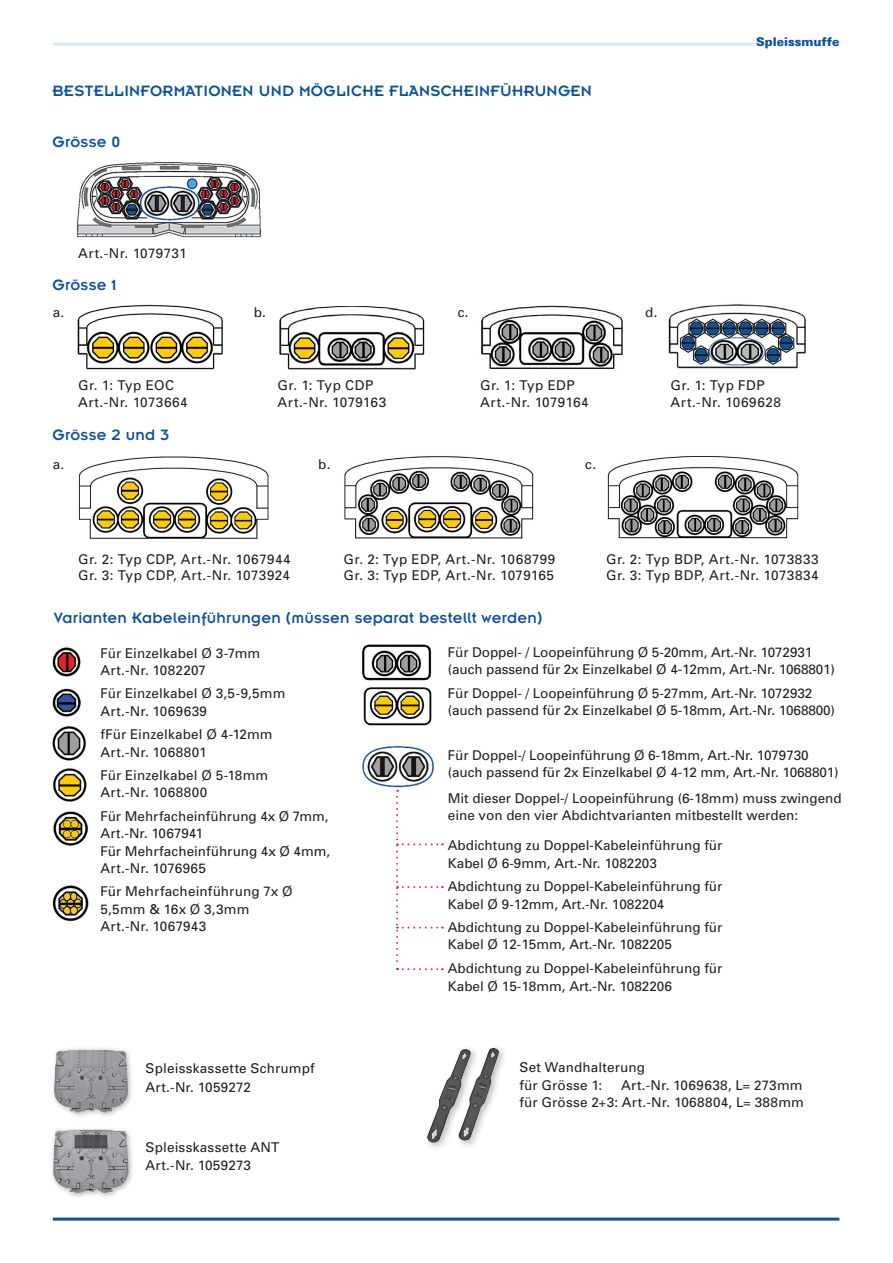
<style>
.page{position:relative;width:893px;height:1263px;background:#fff}
.page>*{position:absolute;margin:0;border:0;box-sizing:border-box;transform-origin:0 0}
.t1{font:16.5px "Insignia";letter-spacing:.02em;color:#0a4fa2}
.t2{font:13.5px/17.2px "Univers";color:#231f20}
.t3{font:13.5px/17.2px "Univers";letter-spacing:.02em;color:#231f20}
.t4{font:13.5px "Univers";letter-spacing:.04em;color:#231f20}
.t5{font:13.5px "Univers";letter-spacing:.025em;color:#231f20}
.t6{font:13.5px "Univers";letter-spacing:.035em;color:#231f20}
.t7{font:13.5px "Univers";letter-spacing:.03em;color:#231f20}
.t8{font:900 12px "Univers";color:#0a4fa2}
</style>
<div class="page">
<hr style="left:53px;top:43px;width:700px;height:3px;background:#d8e7f5">
<img style="left:78px;top:456px;width:191px;height:83px">
<img style="left:607px;top:456px;width:192px;height:83px">
<img style="left:344px;top:456px;width:190px;height:82px">
<img style="left:52px;top:688px;width:29px;height:29px">
<img style="left:53px;top:768px;width:34px;height:34px">
<img style="left:362px;top:644px;width:70px;height:36px">
<img style="left:363px;top:687px;width:69px;height:39px">
<img style="left:53px;top:885px;width:36px;height:36px">
<img style="left:53px;top:811px;width:36px;height:35px">
<img style="left:77px;top:304px;width:146px;height:66px">
<img style="left:279px;top:306px;width:146px;height:64px">
<img style="left:481px;top:305px;width:142px;height:65px">
<img style="left:669px;top:304px;width:136px;height:65px">
<img style="left:77px;top:162px;width:184px;height:76px">
<hr style="left:53px;top:1217px;width:786px;height:3px;background:#0a4fa2">
<div style="left:423px;top:1044px;width:84px;height:107px;background:#231f20;opacity:.3"></div>
<img style="left:458px;top:1048px;width:35px;height:93px">
<div style="left:50px;top:1046px;width:85px;height:73px;background:#231f20;opacity:.3"></div>
<img style="left:54px;top:1050px;width:30px;height:62px">
<div style="left:50px;top:1126px;width:85px;height:74px;background:#231f20;opacity:.3"></div>
<img style="left:53px;top:1129px;width:51px;height:64px">
<img style="left:52px;top:647px;width:29px;height:29px">
<img style="left:52px;top:726px;width:34px;height:34px">
<img style="left:362px;top:746px;width:72px;height:41px">
<svg style="left:396px;top:790px;width:47px;height:180px"></svg>
<p class="t1" style="left:53px;top:83px;width:541px">BESTELLINFORMATIONEN UND MÖGLICHE FLANSCHEINFÜHRUNGEN</p>
<p class="t1" style="left:53px;top:133px;width:69px">Grösse 0</p>
<p class="t5" style="left:78px;top:245px;width:110px">Art.-Nr. 1079731</p>
<p class="t1" style="left:53px;top:276px;width:66px">Grösse 1</p>
<p class="t2" style="left:53px;top:304px;width:13px">a.</p>
<p class="t2" style="left:254px;top:304px;width:14px">b.</p>
<p class="t2" style="left:458px;top:304px;width:12px">c.</p>
<p class="t2" style="left:645px;top:304px;width:14px">d.</p>
<p class="t8" style="left:756px;top:34px;width:85px">Spleissmuffe</p>
<p class="t2" style="left:78px;top:377px;width:98px">Gr. 1: Typ EOC</p>
<p class="t2" style="left:278px;top:377px;width:97px">Gr. 1: Typ CDP</p>
<p class="t2" style="left:480px;top:377px;width:96px">Gr. 1: Typ EDP</p>
<p class="t2" style="left:671px;top:377px;width:95px">Gr. 1: Typ FDP</p>
<p class="t4" style="left:78px;top:393px;width:111px">Art.-Nr. 1073664</p>
<p class="t5" style="left:278px;top:393px;width:110px">Art.-Nr. 1079163</p>
<p class="t5" style="left:480px;top:393px;width:110px">Art.-Nr. 1079164</p>
<p class="t4" style="left:671px;top:393px;width:112px">Art.-Nr. 1069628</p>
<p class="t1" style="left:53px;top:427px;width:118px">Grösse 2 und 3</p>
<p class="t2" style="left:53px;top:455px;width:13px">a.</p>
<p class="t2" style="left:318px;top:455px;width:14px">b.</p>
<p class="t2" style="left:585px;top:455px;width:12px">c.</p>
<p class="t4" style="left:78px;top:551px;width:214px">Gr. 2: Typ CDP, Art.-Nr. 1067944</p>
<p class="t4" style="left:344px;top:551px;width:213px">Gr. 2: Typ EDP, Art.-Nr. 1068799</p>
<p class="t6" style="left:606px;top:551px;width:214px">Gr. 2: Typ BDP, Art.-Nr. 1073833</p>
<p class="t7" style="left:78px;top:567px;width:213px">Gr. 3: Typ CDP, Art.-Nr. 1073924</p>
<p class="t5" style="left:344px;top:567px;width:212px">Gr. 3: Typ EDP, Art.-Nr. 1079165</p>
<p class="t6" style="left:606px;top:567px;width:214px">Gr. 3: Typ BDP, Art.-Nr. 1073834</p>
<p class="t1" style="left:54px;top:609px;width:490px">Varianten Kabeleinführungen (müssen separat bestellt werden)</p>
<p class="t2" style="left:100px;top:644px;width:161px">Für Einzelkabel Ø 3-7mm<br>Art.-Nr. 1082207</p>
<p class="t2" style="left:100px;top:685px;width:187px">Für Einzelkabel Ø 3,5-9,5mm<br>Art.-Nr. 1069639</p>
<p class="t2" style="left:100px;top:726px;width:174px">fFür Einzelkabel Ø 4-12mm<br>Art.-Nr. 1068801</p>
<p class="t2" style="left:100px;top:766px;width:169px">Für Einzelkabel Ø 5-18mm<br>Art.-Nr. 1068800</p>
<p class="t2" style="left:100px;top:807px;width:231px">Für Mehrfacheinführung 4x Ø 7mm,<br>Art.-Nr. 1067941<br>Für Mehrfacheinführung 4x Ø 4mm,<br>Art.-Nr. 1076965</p>
<p class="t2" style="left:100px;top:883px;width:194px">Für Mehrfacheinführung 7x Ø<br>5,5mm &amp; 16x Ø 3,3mm<br>Art.-Nr. 1067943</p>
<p class="t2" style="left:448px;top:643px;width:389px">Für Doppel- / Loopeinführung Ø 5-20mm, Art.-Nr. 1072931 (auch passend für 2x Einzelkabel Ø 4-12mm, Art.-Nr. 1068801)</p>
<p class="t2" style="left:448px;top:684px;width:389px">Für Doppel- / Loopeinführung Ø 5-27mm, Art.-Nr. 1072932 (auch passend für 2x Einzelkabel Ø 5-18mm, Art.-Nr. 1068800)</p>
<p class="t2" style="left:448px;top:746px;width:392px">Für Doppel-/ Loopeinführung Ø 6-18mm, Art.-Nr. 1079730 (auch passend für 2x Einzelkabel Ø 4-12 mm, Art.-Nr. 1068801)</p>
<p class="t2" style="left:448px;top:789px;width:395px">Mit dieser Doppel-/ Loopeinführung (6-18mm) muss zwingend eine von den vier Abdichtvarianten mitbestellt werden:</p>
<p class="t2" style="left:448px;top:837px;width:276px">Abdichtung zu Doppel-Kabeleinführung für<br>Kabel Ø 6-9mm, Art.-Nr. 1082203</p>
<p class="t2" style="left:448px;top:878px;width:276px">Abdichtung zu Doppel-Kabeleinführung für<br>Kabel Ø 9-12mm, Art.-Nr. 1082204</p>
<p class="t2" style="left:448px;top:918px;width:276px">Abdichtung zu Doppel-Kabeleinführung für<br>Kabel Ø 12-15mm, Art.-Nr. 1082205</p>
<p class="t2" style="left:448px;top:959px;width:276px;line-height:18px">Abdichtung zu Doppel-Kabeleinführung für<br>Kabel Ø 15-18mm, Art.-Nr. 1082206</p>
<p class="t2" style="left:146px;top:1058px;width:171px;line-height:18.8px">Spleisskassette Schrumpf<br>Art.-Nr. 1059272</p>
<p class="t3" style="left:146px;top:1139px;width:135px">Spleisskassette ANT<br>Art.-Nr. 1059273</p>
<p class="t2" style="left:520px;top:1059px;width:127px">Set Wandhalterung für Grösse 1:</p>
<p class="t3" style="left:520px;top:1076px;width:286px;text-align:right">Art.-Nr. 1069638, L= 273mm<br>für Grösse 2+3: Art.-Nr. 1068804, L= 388mm</p>
</div>
